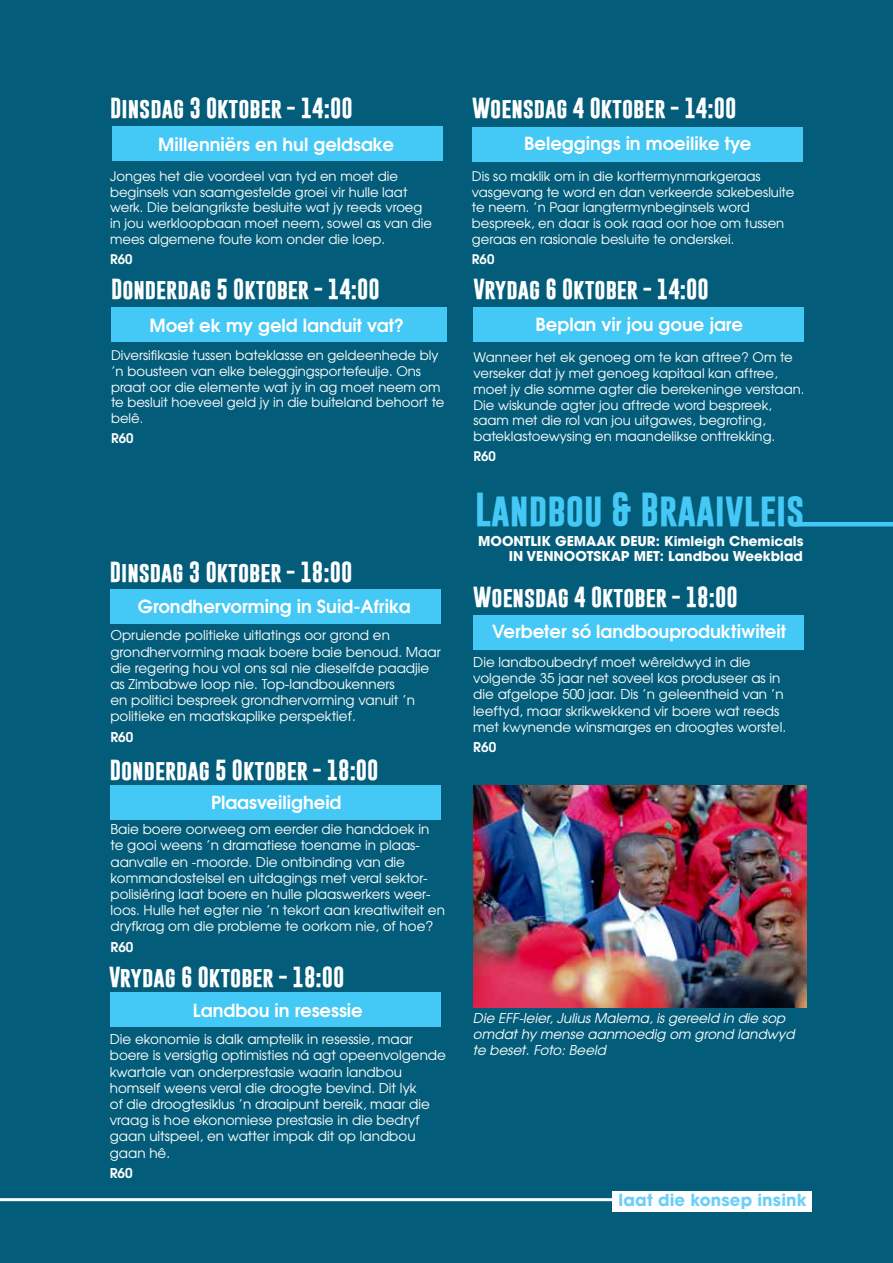
<style>
.page{position:relative;width:893px;height:1263px;background:#035d7a}
.page>*{position:absolute;margin:0;border:0;box-sizing:border-box;transform-origin:0 0}
.t1{font:700 34.5px "Gobold";color:#44c8f5}
.t2{font:700 21px "Gobold";color:#fff}
.t3{font:700 18px "Te X Gyre Adventor";color:#fff}
.t4{font:700 16.5px "Avant Garde LT";letter-spacing:.01em;color:#6dcff6}
.t5{font:13.5px/16.2px "Te X Gyre Adventor";color:#fff}
.t6{font:italic 13.5px/16.2px "Te X Gyre Adventor";color:#fff}
.t7{font:700 13.5px "Avant Garde LT";color:#fff}
.t8{font:700 13.5px "Te X Gyre Adventor";color:#fff}
.t9{font:13.2px/15.9px "Te X Gyre Adventor";color:#fff}
.t10{font:700 13.2px "Te X Gyre Adventor";color:#fff}
</style>
<div class="page">
<div style="left:111px;top:307px;width:335px;height:34px;background:#44c8f5"></div>
<div style="left:472px;top:127px;width:331px;height:34px;background:#44c8f5"></div>
<div style="left:473px;top:307px;width:331px;height:34px;background:#44c8f5"></div>
<div style="left:112px;top:126px;width:331px;height:35px;background:#44c8f5"></div>
<div style="left:111px;top:785px;width:330px;height:34px;background:#44c8f5"></div>
<div style="left:111px;top:993px;width:330px;height:34px;background:#44c8f5"></div>
<div style="left:110px;top:589px;width:330px;height:34px;background:#44c8f5"></div>
<div style="left:473px;top:615px;width:331px;height:34px;background:#44c8f5"></div>
<div style="left:613px;top:1191px;width:199px;height:20px;background:#fff"></div>
<hr style="left:795px;top:522px;width:98px;height:4px;background:#44c8f5">
<hr style="left:0;top:1198px;width:613px;height:3px;background:#fff">
<img style="left:473px;top:785px;width:334px;height:222px">
<h2 class="t2" style="left:110px;top:94px;width:244px">Dinsdag 3 Oktober - 14:00</h2>
<h3 class="t3" style="left:158px;top:128px;width:237px">Millenniërs en hul geldsake</h3>
<p class="t9" style="left:110px;top:167px;width:324px">Jonges het die voordeel van tyd en moet die beginsels van saamgestelde groei vir hulle laat werk. Die belangrikste besluite wat jy reeds vroeg in jou werkloopbaan moet neem, sowel as van die mees algemene foute kom onder die loep.</p>
<p class="t10" style="left:110px;top:248px;width:24px">R60</p>
<h2 class="t2" style="left:111px;top:275px;width:270px">Donderdag 5 Oktober - 14:00</h2>
<h3 class="t3" style="left:149px;top:309px;width:256px">Moet ek my geld landuit vat?</h3>
<p class="t9" style="left:111px;top:346px;width:335px">Diversifikasie tussen bateklasse en geldeenhede bly ’n bousteen van elke beleggingsportefeulje. Ons praat oor die elemente wat jy in ag moet neem om te besluit hoeveel geld jy in die buiteland behoort te belê.</p>
<p class="t10" style="left:111px;top:427px;width:24px">R60</p>
<h2 class="t2" style="left:110px;top:558px;width:244px">Dinsdag 3 Oktober - 18:00</h2>
<h3 class="t3" style="left:138px;top:590px;width:274px">Grondhervorming in Suid-Afrika</h3>
<p class="t5" style="left:110px;top:626px;width:332px">Opruiende politieke uitlatings oor grond en grondhervorming maak boere baie benoud. Maar die regering hou vol ons sal nie dieselfde paadjie as Zimbabwe loop nie. Top-landboukenners<br>en politici bespreek grondhervorming vanuit ’n politieke en maatskaplike perspektief.</p>
<p class="t8" style="left:110px;top:725px;width:24px">R60</p>
<h2 class="t2" style="left:110px;top:756px;width:270px">Donderdag 5 Oktober - 18:00</h2>
<h3 class="t3" style="left:211px;top:787px;width:132px">Plaasveiligheid</h3>
<p class="t5" style="left:111px;top:820px;width:336px">Baie boere oorweeg om eerder die handdoek in te gooi weens ’n dramatiese toename in plaas&shy;aanvalle en -moorde. Die ontbinding van die kommandostelsel en uitdagings met veral sektor&shy;polisiëring laat boere en hulle plaaswerkers weer&shy;loos. Hulle het egter nie ’n tekort aan kreatiwiteit en dryfkrag om die probleme te oorkom nie, of hoe?</p>
<p class="t8" style="left:111px;top:935px;width:24px">R60</p>
<h2 class="t2" style="left:109px;top:963px;width:237px">Vrydag 6 Oktober - 18:00</h2>
<h3 class="t3" style="left:193px;top:994px;width:171px">Landbou in resessie</h3>
<p class="t5" style="left:110px;top:1030px;width:338px">Die ekonomie is dalk amptelik in resessie, maar boere is versigtig optimisties ná agt opeenvolgende kwartale van onderprestasie waarin landbou homself weens veral die droogte bevind. Dit lyk<br>of die droogtesiklus ’n draaipunt bereik, maar die vraag is hoe ekonomiese prestasie in die bedryf gaan uitspeel, en watter impak dit op landbou gaan hê.</p>
<p class="t8" style="left:110px;top:1161px;width:24px">R60</p>
<h2 class="t2" style="left:472px;top:94px;width:266px">Woensdag 4 Oktober - 14:00</h2>
<h3 class="t3" style="left:524px;top:128px;width:229px">Beleggings in moeilike tye</h3>
<p class="t9" style="left:472px;top:167px;width:324px">Dis so maklik om in die korttermynmarkgeraas vasgevang te word en dan verkeerde sakebesluite te neem. ’n Paar langtermynbeginsels word bespreek, en daar is ook raad oor hoe om tussen geraas en rasionale besluite te onderskei.</p>
<p class="t10" style="left:472px;top:248px;width:24px">R60</p>
<h2 class="t2" style="left:473px;top:275px;width:237px">Vrydag 6 Oktober - 14:00</h2>
<h3 class="t3" style="left:535px;top:308px;width:209px">Beplan vir jou goue jare</h3>
<p class="t9" style="left:473px;top:348px;width:332px">Wanneer het ek genoeg om te kan aftree? Om te verseker dat jy met genoeg kapitaal kan aftree, moet jy die somme agter die berekeninge verstaan.<br>Die wiskunde agter jou aftrede word bespreek, saam met die rol van jou uitgawes, begroting, bateklastoewysing en maandelikse onttrekking.</p>
<p class="t10" style="left:473px;top:445px;width:24px">R60</p>
<h1 class="t1" style="left:475px;top:487px;width:331px">Landbou &amp; Braaivleis</h1>
<p class="t7" style="left:478px;top:532px;width:327px">MOONTLIK GEMAAK DEUR: Kimleigh Chemicals</p>
<p class="t7" style="left:509px;top:547px;width:296px">IN VENNOOTSKAP MET: Landbou Weekblad</p>
<h2 class="t2" style="left:473px;top:583px;width:266px">Woensdag 4 Oktober - 18:00</h2>
<h3 class="t3" style="left:492px;top:616px;width:296px">Verbeter só landbouproduktiwiteit</h3>
<p class="t5" style="left:473px;top:653px;width:314px">Die landboubedryf moet wêreldwyd in die volgende 35 jaar net soveel kos produseer as in die afgelope 500 jaar. Dis ’n geleentheid van ’n leeftyd, maar skrikwekkend vir boere wat reeds met kwynende winsmarges en droogtes worstel.</p>
<p class="t8" style="left:473px;top:735px;width:24px">R60</p>
<p class="t6" style="left:473px;top:1009px;width:323px">Die EFF-leier, Julius Malema, is gereeld in die sop omdat hy mense aanmoedig om grond landwyd te beset. Foto: Beeld</p>
<p class="t4" style="left:619px;top:1189px;width:190px">laat die konsep insink</p>
</div>
